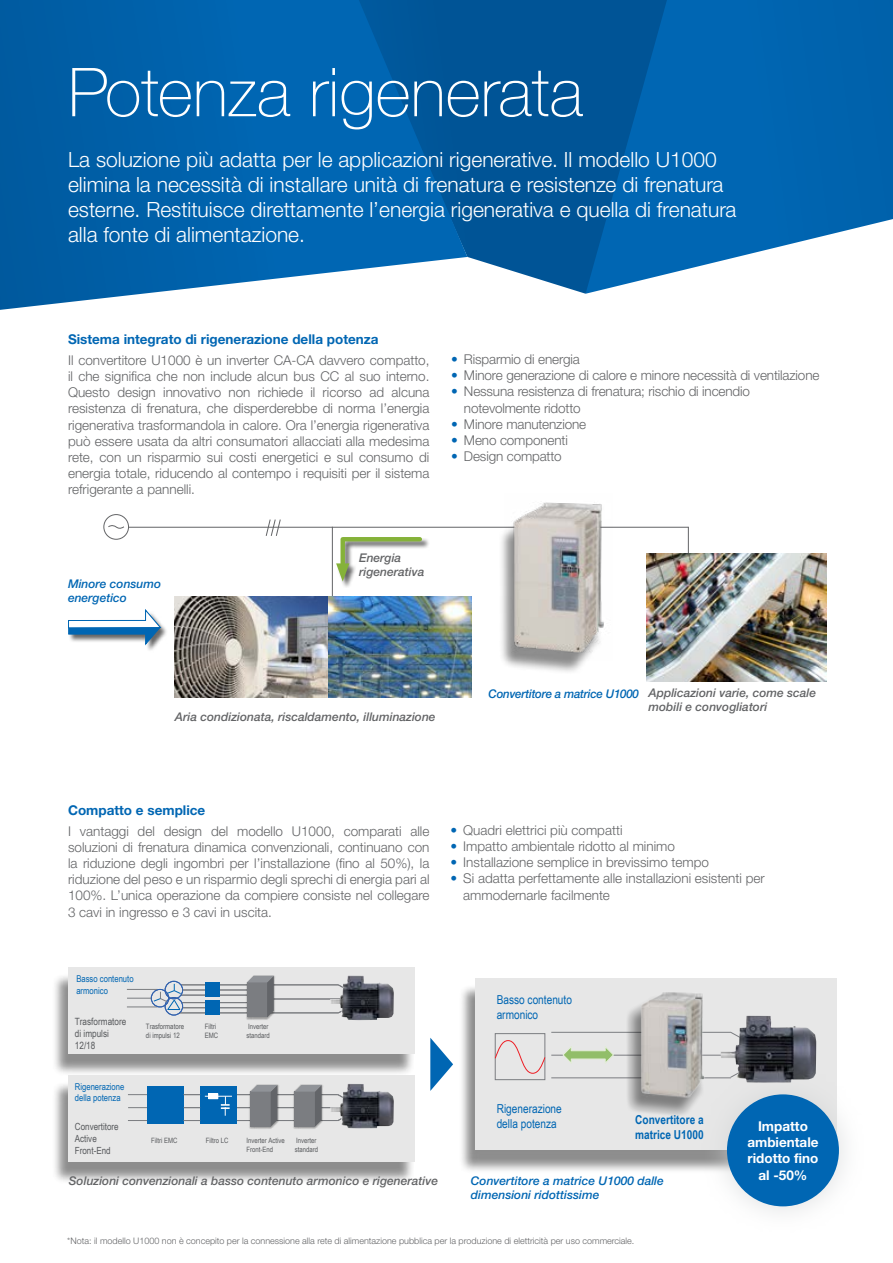
<style>
.page{position:relative;width:893px;height:1263px;background:#fff}
.page>*{position:absolute;margin:0;border:0;box-sizing:border-box;transform-origin:0 0}
.t1{font:100 67.5px "Helvetica Neue LTW1 G";color:#fff}
.t2{font:300 21px/25.2px "Helvetica Neue LTW1 G";color:#fff}
.t3{font:300 13.5px/16.2px "Helvetica Neue LTW1 G";color:#636466;text-align:justify}
.t4{font:700 13.5px "Helvetica Neue LTW1 G";color:#0066b3}
.t5{font:700 13.5px/16.2px "Helvetica Neue LTW1 G";color:#fff;text-align:center}
.t6{font:12.3px/14.9px "Arial Narrow";color:#0066b3}
.t7{font:700 12.3px/14.9px "Arial Narrow";color:#0066b3}
.t8{font:italic 500 12px/14.4px "Helvetica Neue LTW1 G";color:#636466}
.t9{font:italic 500 12px/14.4px "Helvetica Neue LTW1 G";color:#0066b3}
.t10{font:italic 500 12px "Helvetica Neue LTW1 G";letter-spacing:-.02em;color:#0066b3;scale:.96 1}
.t11{font:10.05px/12px "Arial Narrow";color:#57595c}
.t12{font:9.75px/11.9px "Arial Narrow";color:#57595c}
.t13{font:9.45px/11.2px "Arial Narrow";color:#0066b3}
.t14{font:300 9px "Helvetica Neue LTW1 G";color:#636466}
.t15{font:7.5px/8.9px "Arial Narrow";color:#57595c}
.t16{font:7.35px/8.7px "Arial Narrow";color:#57595c}
.s1{color:#0066b3}
</style>
<div class="page">
<svg style="left:667px;top:0;width:226px;height:274px;background:#1973b8"></svg>
<svg style="left:467px;top:0;width:200px;height:294px;background:#0d60a0"></svg>
<svg style="left:1px;top:0;width:466px;height:310px;background:#156eb1"></svg>
<img style="left:0;top:0;width:1px;height:1263px">
<hr style="left:688px;top:527px;width:1px;height:106px;background:#636466">
<hr style="left:128px;top:527px;width:560px;height:1px;background:#636466">
<div style="left:103px;top:514px;width:26px;height:26px;border:1px solid #636466;border-radius:50%"></div>
<svg style="left:108px;top:525px;width:16px;height:4px"></svg>
<svg style="left:265px;top:519px;width:16px;height:17px"></svg>
<hr style="left:332px;top:527px;width:1px;height:98px;background:#636466">
<img style="left:175px;top:596px;width:153px;height:101px">
<img style="left:328px;top:596px;width:144px;height:101px">
<div style="left:69px;top:611px;width:100px;height:41px;background:#000;opacity:.6"></div>
<svg style="left:68px;top:610px;width:93px;height:35px"></svg>
<div style="left:337px;top:538px;width:94px;height:52px;background:#000;opacity:.6"></div>
<svg style="left:336px;top:537px;width:87px;height:45px"></svg>
<div style="left:498px;top:509px;width:106px;height:166px;background:#000;opacity:.45"></div>
<img style="left:504px;top:502px;width:109px;height:159px">
<div style="left:52px;top:973px;width:362px;height:104px;background:#000;opacity:.45"></div>
<div style="left:68px;top:968px;width:346px;height:86px;background:#e7e7e7"></div>
<hr style="left:266px;top:999px;width:77px;height:1px;background:#7b7d81">
<hr style="left:266px;top:984px;width:72px;height:1px;background:#7b7d81">
<hr style="left:266px;top:1012px;width:72px;height:1px;background:#7b7d81">
<hr style="left:181px;top:984px;width:67px;height:1px;background:#7b7d81">
<hr style="left:181px;top:995px;width:67px;height:1px;background:#7b7d81">
<hr style="left:179px;top:1012px;width:72px;height:1px;background:#7b7d81">
<hr style="left:183px;top:1007px;width:68px;height:1px;background:#7b7d81">
<hr style="left:182px;top:1002px;width:69px;height:1px;background:#7b7d81">
<div style="left:165px;top:981px;width:18px;height:18px;border:1px solid #3262ae;border-radius:50%"></div>
<div style="left:165px;top:997px;width:18px;height:18px;border:1px solid #3262ae;border-radius:50%"></div>
<hr style="left:183px;top:990px;width:65px;height:1px;background:#7b7d81">
<div style="left:206px;top:982px;width:14px;height:15px;background:#0066b3"></div>
<div style="left:206px;top:1000px;width:14px;height:15px;background:#0066b3"></div>
<img style="left:245px;top:975px;width:31px;height:45px">
<svg style="left:247px;top:976px;width:27px;height:41px"></svg>
<svg style="left:127px;top:984px;width:54px;height:26px"></svg>
<img style="left:330px;top:975px;width:64px;height:45px">
<div style="left:52px;top:1081px;width:362px;height:103px;background:#000;opacity:.45"></div>
<div style="left:68px;top:1075px;width:346px;height:86px;background:#e7e7e7"></div>
<svg style="left:128px;top:1107px;width:19px;height:1px"></svg>
<svg style="left:128px;top:1094px;width:19px;height:1px"></svg>
<svg style="left:128px;top:1120px;width:19px;height:1px"></svg>
<div style="left:148px;top:1087px;width:36px;height:37px;background:#0066b3"></div>
<img style="left:249px;top:1084px;width:29px;height:45px">
<img style="left:293px;top:1084px;width:29px;height:45px">
<svg style="left:183px;top:1085px;width:147px;height:42px"></svg>
<img style="left:330px;top:1084px;width:64px;height:44px">
<div style="left:459px;top:984px;width:378px;height:189px;background:#000;opacity:.45"></div>
<div style="left:475px;top:978px;width:362px;height:172px;background:#e7e7e7"></div>
<hr style="left:551px;top:1055px;width:188px;height:1px;background:#7b7d81">
<hr style="left:551px;top:1032px;width:180px;height:1px;background:#7b7d81">
<hr style="left:551px;top:1077px;width:180px;height:1px;background:#7b7d81">
<div style="left:495px;top:1033px;width:50px;height:47px;border:1px solid #7b7d81"></div>
<svg style="left:561px;top:1046px;width:54px;height:17px"></svg>
<svg style="left:495px;top:1040px;width:50px;height:34px"></svg>
<img style="left:721px;top:1016px;width:95px;height:51px">
<svg style="left:626px;top:1010px;width:69px;height:105px"></svg>
<img style="left:632px;top:992px;width:78px;height:110px">
<div style="left:700px;top:1067px;width:166px;height:166px;background:#d1d3d4;opacity:.75"></div>
<div style="left:727px;top:1094px;width:112px;height:112px;background:#0066b3;border-radius:50%"></div>
<svg style="left:430px;top:1038px;width:23px;height:53px"></svg>
<img style="left:647px;top:553px;width:179px;height:128px">
<h1 class="t1" style="left:68px;top:52px;width:517px">Potenza rigenerata</h1>
<p class="t2" style="left:68px;top:146px;width:670px">La soluzione più adatta per le applicazioni rigenerative. Il modello U1000 elimina la necessità di installare unità di frenatura e resistenze di frenatura esterne. Restituisce direttamente l’energia rigenerativa e quella di frenatura alla fonte di alimentazione.</p>
<p class="t4" style="left:68px;top:331px;width:312px">Sistema integrato di rigenerazione della potenza</p>
<p class="t3" style="left:68px;top:352px;width:363px">Il convertitore U1000 è un inverter CA-CA davvero compatto, il che significa che non include alcun bus CC al suo interno.<br>Questo design innovativo non richiede il ricorso ad alcuna resistenza di frenatura, che disperderebbe di norma l’energia rigenerativa trasformandola in calore. Ora l’energia rigenerativa può essere usata da altri consumatori allacciati alla medesima rete, con un risparmio sui costi energetici e sul consumo di energia totale, riducendo al contempo i requisiti per il sistema refrigerante a pannelli.</p>
<p class="t3" style="left:451px;top:351px;width:130px"><span class="s1">•</span> Risparmio di energia</p>
<p class="t3" style="left:451px;top:367px;width:370px"><span class="s1">•</span> Minore generazione di calore e minore necessità di ventilazione</p>
<p class="t3" style="left:464px;top:383px;width:288px;text-indent:-13px"><span class="s1">•</span> Nessuna resistenza di frenatura; rischio di incendio notevolmente ridotto</p>
<p class="t3" style="left:451px;top:416px;width:136px"><span class="s1">•</span> Minore manutenzione</p>
<p class="t3" style="left:451px;top:432px;width:118px"><span class="s1">•</span> Meno componenti</p>
<p class="t3" style="left:451px;top:448px;width:112px"><span class="s1">•</span> Design compatto</p>
<p class="t9" style="left:68px;top:576px;width:95px">Minore consumo energetico</p>
<p class="t8" style="left:359px;top:550px;width:67px">Energia rigenerativa</p>
<p class="t8" style="left:175px;top:709px;width:262px">Aria condizionata, riscaldamento, illuminazione</p>
<p class="t10" style="left:489px;top:686px;width:158px">Convertitore a matrice U1000</p>
<p class="t8" style="left:648px;top:685px;width:169px">Applicazioni varie, come scale mobili e convogliatori</p>
<p class="t4" style="left:68px;top:802px;width:139px">Compatto e semplice</p>
<p class="t3" style="left:68px;top:823px;width:363px">I vantaggi del design del modello U1000, comparati alle soluzioni di frenatura dinamica convenzionali, continuano con la riduzione degli ingombri per l’installazione (fino al 50%), la riduzione del peso e un risparmio degli sprechi di energia pari al 100%. L’unica operazione da compiere consiste nel collegare 3 cavi in ingresso e 3 cavi in uscita.</p>
<p class="t3" style="left:450px;top:822px;width:174px"><span class="s1">•</span> Quadri elettrici più compatti</p>
<p class="t3" style="left:450px;top:838px;width:226px"><span class="s1">•</span> Impatto ambientale ridotto al minimo</p>
<p class="t3" style="left:450px;top:854px;width:260px"><span class="s1">•</span> Installazione semplice in brevissimo tempo</p>
<p class="t3" style="left:463px;top:870px;width:303px;text-indent:-13px"><span class="s1">•</span> Si adatta perfettamente alle installazioni esistenti per ammodernarle facilmente</p>
<p class="t13" style="left:76px;top:973px;width:59px">Basso contenuto armonico</p>
<p class="t11" style="left:75px;top:1015px;width:53px">Trasformatore di impulsi<br>12/18</p>
<p class="t15" style="left:146px;top:1021px;width:40px">Trasformatore di impulsi 12</p>
<p class="t15" style="left:205px;top:1021px;width:15px">Filtri<br>EMC</p>
<p class="t13" style="left:75px;top:1080px;width:51px">Rigenerazione della potenza</p>
<p class="t11" style="left:75px;top:1032px;width:53px">Trasformatore di impulsi</p>
<p class="t12" style="left:75px;top:1115px;width:37px">Active<br>Front-End</p>
<p class="t12" style="left:75px;top:1120px;width:45px">Convertitore<br>Active<br>Front-End</p>
<p class="t16" style="left:151px;top:1136px;width:28px">Filtri EMC</p>
<p class="t16" style="left:206px;top:1136px;width:24px">Filtro LC</p>
<p class="t16" style="left:247px;top:1022px;width:25px">Inverter standard</p>
<p class="t16" style="left:247px;top:1136px;width:40px">Inverter Active<br>Front-End</p>
<p class="t16" style="left:295px;top:1135px;width:25px">Inverter standard</p>
<p class="t6" style="left:497px;top:992px;width:77px">Basso contenuto armonico</p>
<p class="t6" style="left:497px;top:1101px;width:67px">Rigenerazione della potenza</p>
<p class="t7" style="left:635px;top:1112px;width:70px">Convertitore a matrice U1000</p>
<p class="t9" style="left:471px;top:1173px;width:194px">Convertitore a matrice U1000 dalle dimensioni ridottissime</p>
<p class="t14" style="left:67px;top:1235px;width:569px">*Nota: il modello U1000 non è concepito per la connessione alla rete di alimentazione pubblica per la produzione di elettricità per uso commerciale.</p>
<p class="t8" style="left:69px;top:1173px;width:371px">Soluzioni convenzionali a basso contenuto armonico e rigenerative</p>
<p class="t5" style="left:747px;top:1118px;width:73px">Impatto ambientale ridotto fino al -50%</p>
</div>
